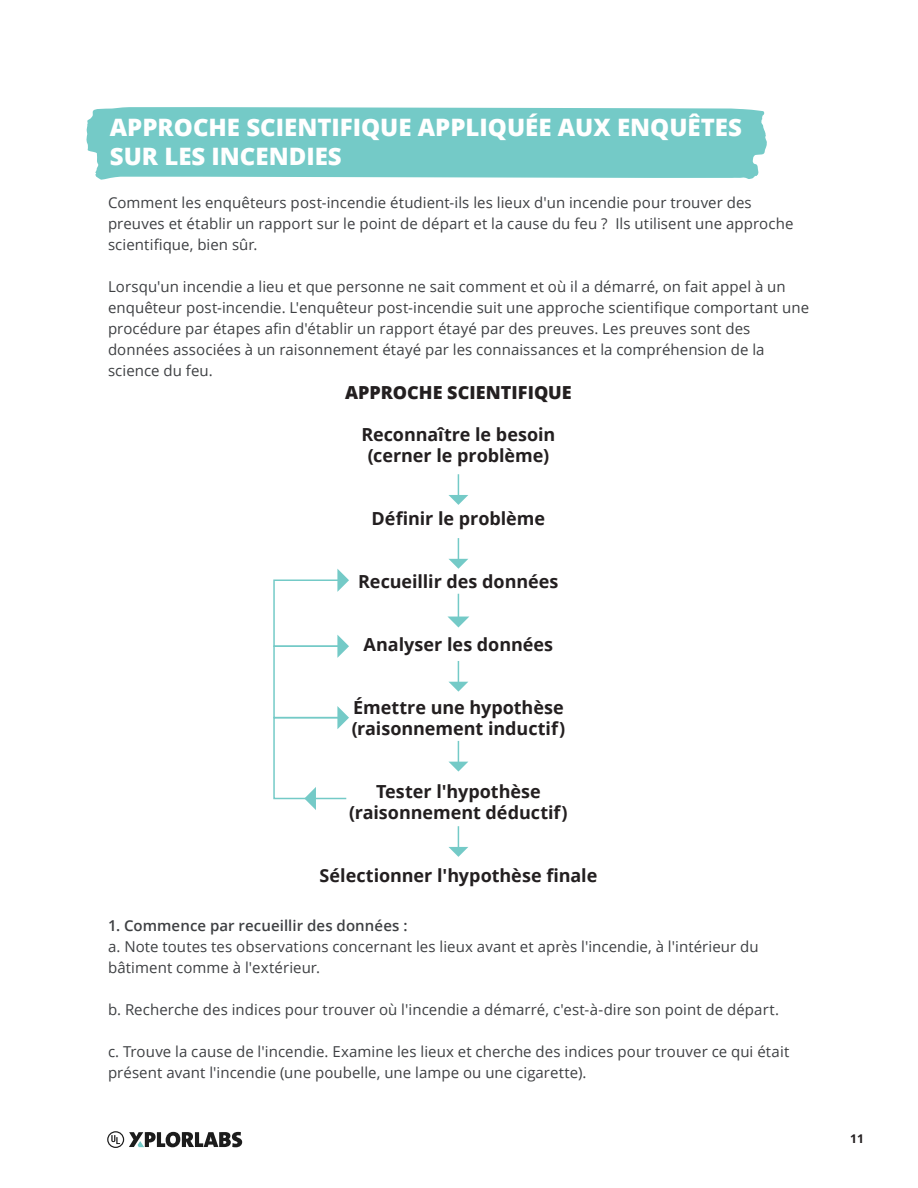
<style>
.page{position:relative;width:918px;height:1188px;background:#fff}
.page>*{position:absolute;margin:0;border:0;box-sizing:border-box;transform-origin:0 0}
.t1{font:800 24px/28.8px "Open Sans";color:#fff}
.t2{font:700 18px/21px "Open Sans";letter-spacing:-.005em;color:#231f20;text-align:center}
.t3{font:800 18px "Open Sans";color:#231f20}
.t4{font:15px/21px "Open Sans";letter-spacing:.005em;color:#3e4043}
.t5{font:600 15px "Open Sans";letter-spacing:.005em;color:#3e4043}
.t6{font:700 12px "Open Sans";color:#231f20}
</style>
<div class="page">
<svg style="left:107px;top:1131px;width:135px;height:17px"></svg>
<svg style="left:448px;top:538px;width:20px;height:31px"></svg>
<svg style="left:448px;top:826px;width:20px;height:31px"></svg>
<svg style="left:448px;top:741px;width:20px;height:31px"></svg>
<svg style="left:448px;top:661px;width:20px;height:31px"></svg>
<hr style="left:458px;top:594px;width:1px;height:31px;background:#74cac7">
<svg style="left:448px;top:617px;width:21px;height:10px"></svg>
<svg style="left:448px;top:474px;width:20px;height:31px"></svg>
<div style="left:273px;top:579px;width:74px;height:68px;border:2px solid #74cac7"></div>
<div style="left:273px;top:645px;width:74px;height:73px;border:2px solid #74cac7"></div>
<div style="left:273px;top:717px;width:74px;height:82px;border:2px solid #74cac7"></div>
<svg style="left:337px;top:569px;width:12px;height:23px"></svg>
<svg style="left:337px;top:635px;width:12px;height:23px"></svg>
<svg style="left:304px;top:787px;width:12px;height:23px"></svg>
<svg style="left:337px;top:706px;width:12px;height:23px"></svg>
<svg style="left:86px;top:107px;width:681px;height:73px;background:#7ccdca"></svg>
<h1 class="t1" style="left:110px;top:112px;width:634px">APPROCHE SCIENTIFIQUE APPLIQUÉE AUX ENQUÊTES<br>SUR LES INCENDIES</h1>
<p class="t4" style="left:108px;top:191px;width:687px">Comment les enquêteurs post-incendie étudient-ils les lieux d'un incendie pour trouver des preuves et établir un rapport sur le point de départ et la cause du feu ? Ils utilisent une approche scientifique, bien sûr.</p>
<p class="t4" style="left:108px;top:275px;width:703px">Lorsqu'un incendie a lieu et que personne ne sait comment et où il a démarré, on fait appel à un enquêteur post-incendie. L'enquêteur post-incendie suit une approche scientifique comportant une procédure par étapes afin d'établir un rapport étayé par des preuves. Les preuves sont des données associées à un raisonnement étayé par les connaissances et la compréhension de la science du feu.</p>
<p class="t3" style="left:345px;top:379px;width:228px">APPROCHE SCIENTIFIQUE</p>
<p class="t2" style="left:361px;top:423px;width:195px">Reconnaître le besoin (cerner le problème)</p>
<p class="t2" style="left:372px;top:507px;width:175px">Définir le problème</p>
<p class="t2" style="left:358px;top:570px;width:202px">Recueillir des données</p>
<p class="t2" style="left:364px;top:633px;width:191px">Analyser les données</p>
<p class="t2" style="left:352px;top:696px;width:215px;text-align:left">Émettre une hypothèse (raisonnement inductif)</p>
<p class="t2" style="left:349px;top:780px;width:220px">Tester l'hypothèse (raisonnement déductif)</p>
<p class="t2" style="left:319px;top:864px;width:279px">Sélectionner l'hypothèse finale</p>
<p class="t5" style="left:108px;top:915px;width:301px">1. Commence par recueillir des données :</p>
<p class="t4" style="left:108px;top:935px;width:652px">a. Note toutes tes observations concernant les lieux avant et après l'incendie, à l'intérieur du bâtiment comme à l'extérieur.</p>
<p class="t4" style="left:108px;top:998px;width:673px">b. Recherche des indices pour trouver où l'incendie a démarré, c'est-à-dire son point de départ.</p>
<p class="t4" style="left:108px;top:1040px;width:683px">c. Trouve la cause de l'incendie. Examine les lieux et cherche des indices pour trouver ce qui était présent avant l'incendie (une poubelle, une lampe ou une cigarette).</p>
<p class="t6" style="left:850px;top:1131px;width:15px">11</p>
</div>
